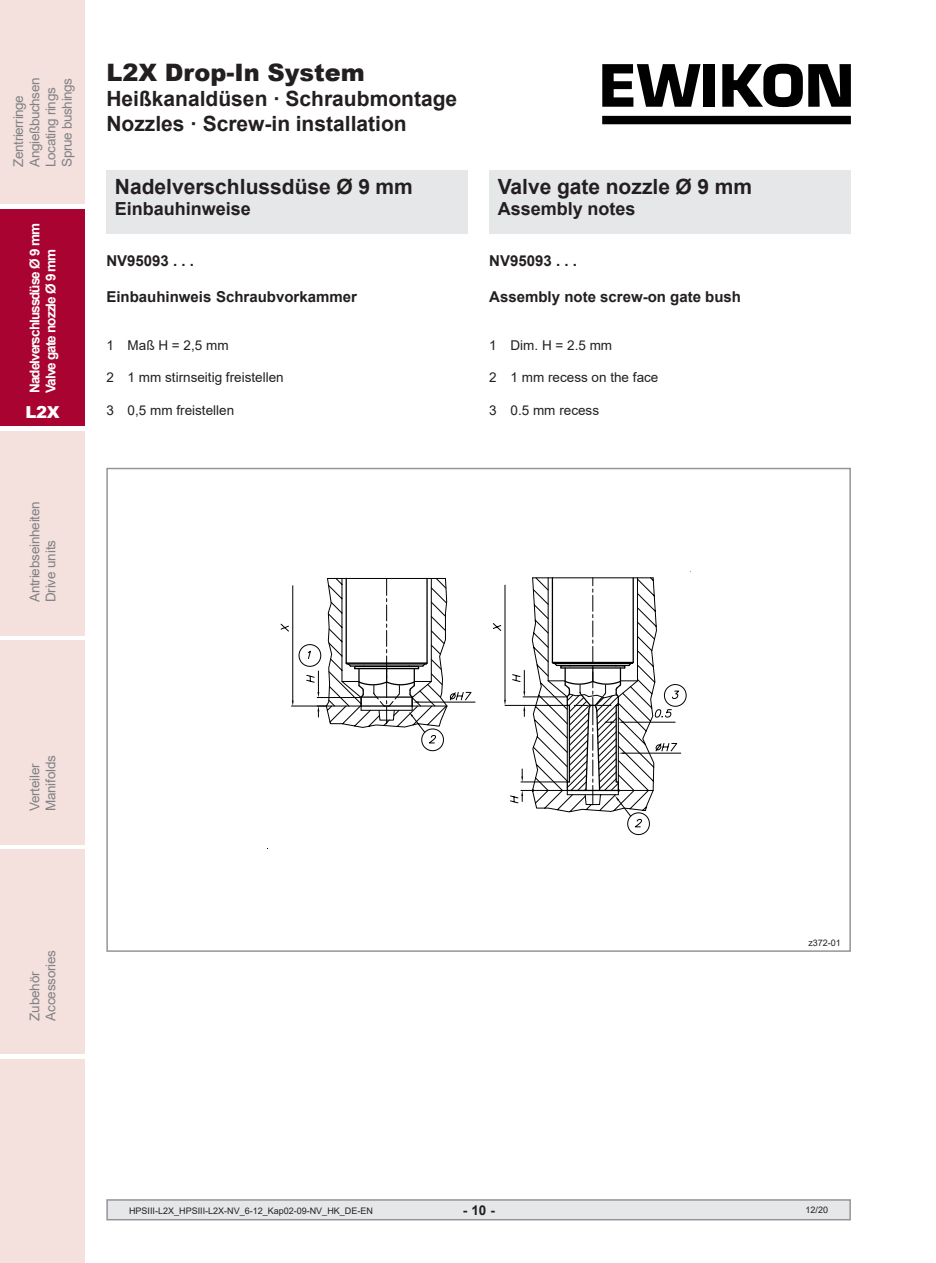
<style>
.page{position:relative;width:936px;height:1263px;background:#fff}
.page>*{position:absolute;margin:0;border:0;box-sizing:border-box;transform-origin:0 0}
.t1{font:900 24px "Arial";color:#231f20}
.Arial-14pt-fett{font:700 21px/25.2px "Arial";color:#231f20}
.Arial-12pt-fett{font:700 18px "Arial";color:#231f20}
.t2{font:900 16.5px "Arial";color:#fff}
.t3{font:700 15px "Arial";color:#231f20}
.t4{font:13.5px/16.2px "Arial";letter-spacing:-.015em;color:#808285}
.t5{font:13.5px "Arial";color:#231f20}
.t6{font:700 13.5px/16.2px "Arial";letter-spacing:-.07em;color:#fff}
.t7{font:700 13.5px "Arial";color:#231f20}
.t8{font:9px "Arial";color:#231f20}
</style>
<div class="page">
<div style="left:106px;top:1199px;width:744px;height:21px;background:#e6e7e9;border:2px solid #939598"></div>
<div style="left:0;top:431px;width:85px;height:204px;background:#f4e0dd"></div>
<div style="left:0;top:640px;width:85px;height:204px;background:#f4e0dd"></div>
<div style="left:0;top:1059px;width:85px;height:204px;background:#f4e0dd"></div>
<div style="left:0;top:850px;width:85px;height:204px;background:#f4e0dd"></div>
<div style="left:0;top:209px;width:85px;height:217px;background:#a90332"></div>
<div style="left:0;top:0;width:85px;height:204px;background:#f4e0dd"></div>
<div style="left:602px;top:116px;width:248px;height:8px;background:#000"></div>
<svg style="left:602px;top:64px;width:98px;height:43px"></svg>
<div style="left:703px;top:64px;width:12px;height:43px;background:#000"></div>
<svg style="left:722px;top:64px;width:80px;height:43px"></svg>
<svg style="left:808px;top:64px;width:42px;height:43px"></svg>
<div style="left:106px;top:170px;width:362px;height:64px;background:#e6e7e9"></div>
<div style="left:489px;top:170px;width:361px;height:64px;background:#e6e7e9"></div>
<svg style="left:280px;top:571px;width:411px;height:264px"></svg>
<div style="left:106px;top:468px;width:744px;height:484px;border:2px solid #939598"></div>
<p class="t4" style="left:10px;top:167px;width:90px;rotate:-90deg">Zentrierringe<br>Angießbuchsen<br>Locating rings<br>Sprue bushings</p>
<p class="t6" style="left:27px;top:393px;width:171px;rotate:-90deg">Nadelverschlussdüse Ø 9 mm<br>Valve gate nozzle Ø 9 mm</p>
<p class="t2" style="left:26px;top:400px;width:36px">L2X</p>
<h1 class="t1" style="left:106px;top:55px;width:260px">L2X Drop-In System</h1>
<h2 class="Arial-14pt-fett" style="left:106px;top:86px;width:352px">Heißkanaldüsen · Schraubmontage<br>Nozzles · Screw-in installation</h2>
<p class="Arial-14pt-fett" style="left:115px;top:174px;width:299px">Nadelverschlussdüse Ø 9 mm</p>
<p class="Arial-12pt-fett" style="left:115px;top:196px;width:138px">Einbauhinweise</p>
<p class="t3" style="left:106px;top:250px;width:89px">NV95093 . . .</p>
<p class="t3" style="left:106px;top:286px;width:252px">Einbauhinweis Schraubvorkammer</p>
<p class="t5" style="left:106px;top:336px;width:124px">1 Maß H = 2,5 mm</p>
<p class="t5" style="left:106px;top:368px;width:179px">2 1 mm stirnseitig freistellen</p>
<p class="t5" style="left:106px;top:401px;width:129px">3 0,5 mm freistellen</p>
<p class="Arial-14pt-fett" style="left:497px;top:174px;width:256px">Valve gate nozzle Ø 9 mm</p>
<p class="Arial-12pt-fett" style="left:497px;top:196px;width:139px">Assembly notes</p>
<p class="t3" style="left:489px;top:250px;width:89px">NV95093 . . .</p>
<p class="t3" style="left:489px;top:286px;width:253px">Assembly note screw-on gate bush</p>
<p class="t5" style="left:489px;top:336px;width:124px">1 Dim. H = 2.5 mm</p>
<p class="t5" style="left:489px;top:368px;width:171px">2 1 mm recess on the face</p>
<p class="t5" style="left:489px;top:401px;width:111px">3 0.5 mm recess</p>
<p class="t4" style="left:26px;top:602px;width:103px;rotate:-90deg">Antriebseinheiten<br>Drive units</p>
<p class="t4" style="left:26px;top:811px;width:58px;rotate:-90deg">Verteiler<br>Manifolds</p>
<p class="t4" style="left:26px;top:1021px;width:72px;rotate:-90deg">Zubehör<br>Accessories</p>
<p class="t8" style="left:808px;top:936px;width:34px">z372-01</p>
<p class="t8" style="left:129px;top:1204px;width:245px">HPSIII-L2X_HPSIII-L2X-NV_6-12_Kap02-09-NV_HK_DE-EN</p>
<p class="t7" style="left:462px;top:1200px;width:34px">- 10 -</p>
<p class="t8" style="left:805px;top:1204px;width:24px">12/20</p>
</div>
